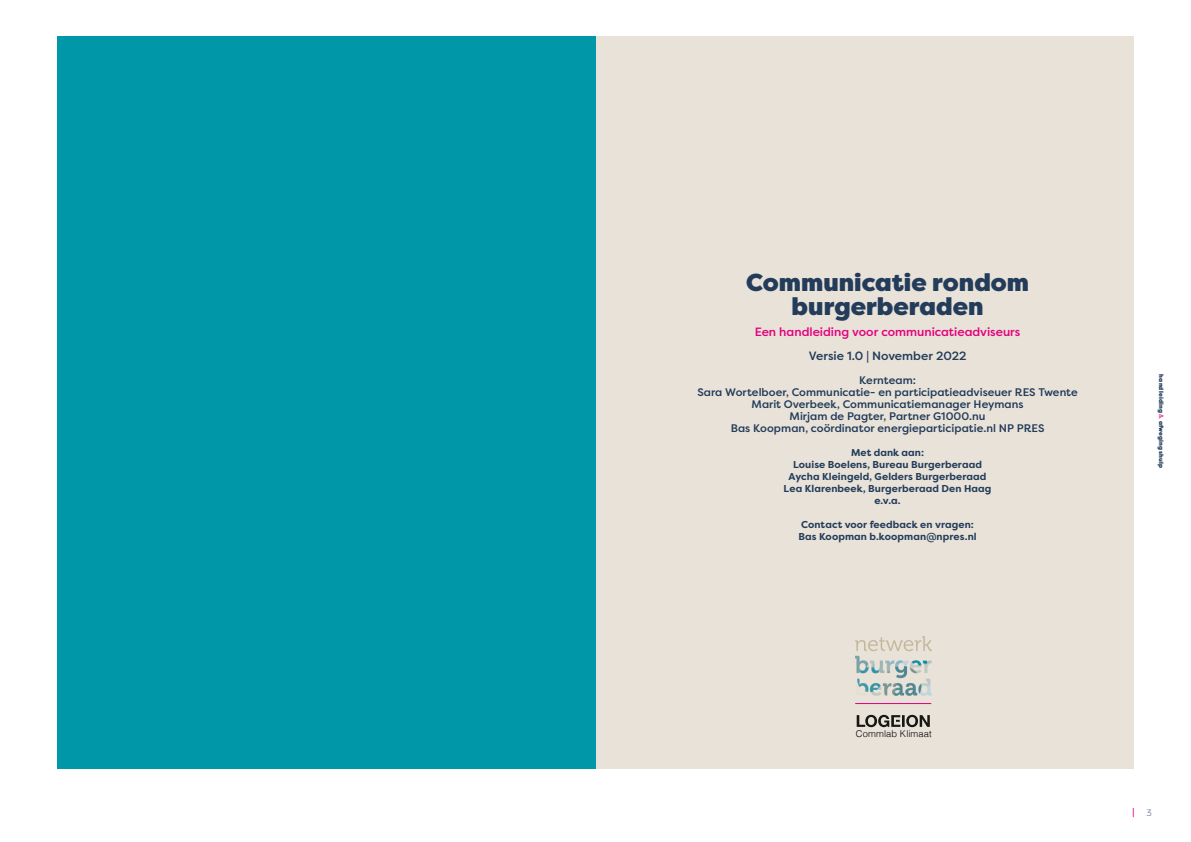
<style>
.page{position:relative;width:1191px;height:842px;background:#fff}
.page>*{position:absolute;margin:0;border:0;box-sizing:border-box;transform-origin:0 0}
.RES_Heading_1{font:900 24.6px/24.6px "Filson Pro";color:#223c5a;text-align:center}
.RES_tussenkopje{font:500 12px "Filson Pro";color:#e5007d}
.RES_tussenkopje-2{font:500 12px "Filson Pro";color:#223c5a}
.RES_tussenkopje-3{font:500 11px/12px "Filson Pro";letter-spacing:.005em;color:#223c5a;text-align:center}
.RES_tussenkopje-4{font:700 10px/12px "Filson Pro";letter-spacing:.01em;color:#223c5a}
.RES_tussenkopje-5{font:300 9.3px "Helvetica";letter-spacing:.01em;color:#000}
.t1{font:700 9.2px "Filson Pro";color:#e5007d}
.t2{font:900 6px "Filson Pro";letter-spacing:.025em;color:#223c5a}
.s1{font-weight:400;color:#e5007d}
</style>
<div class="page">
<div style="left:595px;top:36px;width:538px;height:732px;background:#e9e2d8"></div>
<div style="left:57px;top:36px;width:538px;height:732px;background:#0097a9"></div>
<img style="left:855px;top:636px;width:76px;height:59px">
<svg style="left:856px;top:715px;width:73px;height:12px"></svg>
<hr style="left:855px;top:703px;width:76px;height:1px;background:#e5007d">
<p class="RES_Heading_1" style="left:746px;top:270px;width:285px">Communicatie rondom burgerberaden</p>
<p class="RES_tussenkopje" style="left:754px;top:323px;width:267px">Een handleiding voor communicatieadviseurs</p>
<p class="RES_tussenkopje-2" style="left:808px;top:347px;width:159px">Versie 1.0 | November 2022</p>
<p class="RES_tussenkopje-3" style="left:697px;top:374px;width:382px">Kernteam:<br>Sara Wortelboer, Communicatie- en participatieadviseuer RES Twente</p>
<p class="RES_tussenkopje-3" style="left:751px;top:398px;width:273px">Marit Overbeek, Communicatiemanager Heymans</p>
<p class="RES_tussenkopje-3" style="left:789px;top:410px;width:197px">Mirjam de Pagter, Partner G1000.nu</p>
<p class="RES_tussenkopje-3" style="left:730px;top:422px;width:315px">Bas Koopman, coördinator energieparticipatie.nl NP PRES</p>
<p class="RES_tussenkopje-4" style="left:851px;top:447px;width:75px">Met dank aan:</p>
<p class="RES_tussenkopje-4" style="left:793px;top:459px;width:190px">Louise Boelens, Bureau Burgerberaad</p>
<p class="RES_tussenkopje-4" style="left:788px;top:471px;width:199px">Aycha Kleingeld, Gelders Burgerberaad</p>
<p class="RES_tussenkopje-4" style="left:783px;top:483px;width:209px">Lea Klarenbeek, Burgerberaad Den Haag</p>
<p class="RES_tussenkopje-4" style="left:874px;top:495px;width:28px">e.v.a.</p>
<p class="RES_tussenkopje-4" style="left:798px;top:519px;width:180px">Contact voor feedback en vragen:<br>Bas Koopman b.koopman@npres.nl</p>
<p class="t2" style="left:1165px;top:374px;width:95px;rotate:90deg">handleiding <span class="s1">&amp;</span> afwegingshulp</p>
<p class="RES_tussenkopje-5" style="left:856px;top:726px;width:77px">Commlab Klimaat</p>
<p class="t1" style="left:1132px;top:806px;width:21px">| <sub>3</sub></p>
</div>
